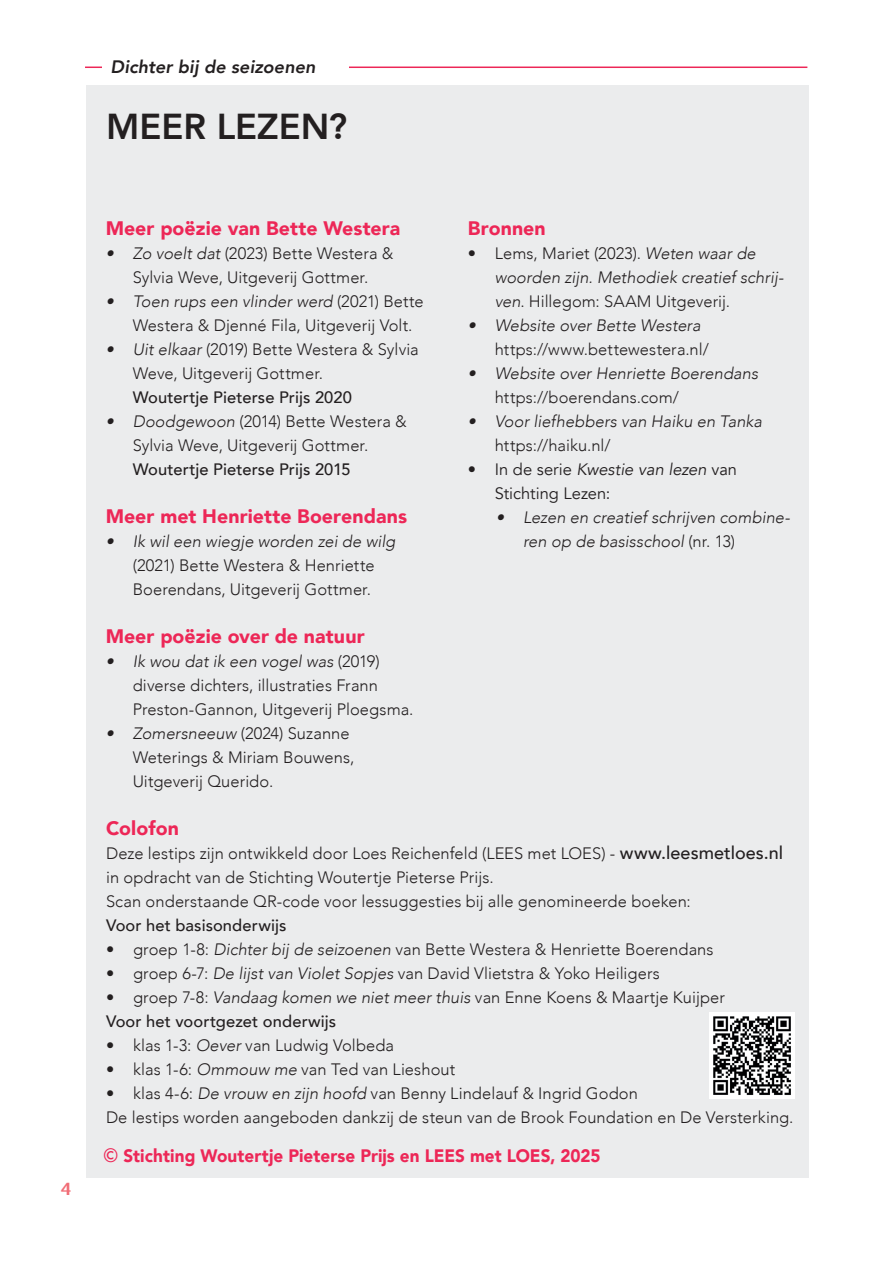
<style>
.page{position:relative;width:893px;height:1263px;background:#fff}
.page>*{position:absolute;margin:0;border:0;box-sizing:border-box;transform-origin:0 0}
.t1{font:800 36px "Avenir";letter-spacing:-.005em;color:#231f20}
.t2{font:900 19.5px "Avenir";letter-spacing:.005em;color:#ed2757}
.t3{font:900 18px "Avenir";color:#ed2757;scale:.95 1}
.t4{font:italic 800 18px "Avenir";letter-spacing:.005em;color:#231f20}
.t5{font:300 16.5px/24px "Avenir";letter-spacing:.005em;color:#231f20}
.t6{font:italic 300 16.5px/24px "Avenir";letter-spacing:.005em;color:#231f20}
.t7{font:500 16.5px "Avenir";letter-spacing:.005em;color:#231f20}
.t8{font:16.5px/24px "Avenir";color:#231f20}
.t9{font:500 condensed 16.2px "Futura";color:#f16d76;scale:1.67 1}
.s1{font-style:italic}
.s2{font-style:normal}
.s3{font-weight:500;font-size:18px}
.s4{font-weight:500}
.s5{font-family:"Futura";font-weight:500}
</style>
<div class="page">
<div style="left:86px;top:85px;width:722px;height:1093px;background:#ebeced"></div>
<hr style="left:85px;top:67px;width:722px;height:1px;background:#ed2757">
<div style="left:102px;top:55px;width:246px;height:30px;background:#fff"></div>
<img style="left:709px;top:1013px;width:85px;height:85px">
<p class="t9" style="left:61px;top:1178px;width:8px">4</p>
<p class="t4" style="left:111px;top:56px;width:206px">Dichter bij de seizoenen</p>
<h1 class="t1" style="left:106px;top:98px;width:242px">MEER LEZEN?</h1>
<p class="t2" style="left:106px;top:211px;width:296px">Meer poëzie van Bette Westera</p>
<p class="t5" style="left:106px;top:241px;width:289px;text-align:center"><span class="s1">• Zo voelt dat</span> (2023) Bette Westera &amp;<br>Sylvia Weve, Uitgeverij Gottmer.</p>
<p class="t5" style="left:133px;top:289px;width:292px;text-indent:-27px"><span class="s1">• Toen rups een vlinder werd</span> (2021) Bette<br>Westera &amp; Djenné Fila, Uitgeverij Volt.</p>
<p class="t5" style="left:133px;top:337px;width:288px;text-indent:-27px"><span class="s1">• Uit elkaar</span> (2019) Bette Westera &amp; Sylvia<br>Weve, Uitgeverij Gottmer.</p>
<p class="t7" style="left:133px;top:383px;width:221px">Woutertje Pieterse Prijs 2020</p>
<p class="t5" style="left:133px;top:409px;width:276px;text-indent:-27px"><span class="s1">• Doodgewoon</span> (2014) Bette Westera &amp;<br>Sylvia Weve, Uitgeverij Gottmer.</p>
<p class="t7" style="left:133px;top:455px;width:219px">Woutertje Pieterse Prijs 2015</p>
<p class="t2" style="left:106px;top:499px;width:303px">Meer met Henriette Boerendans</p>
<p class="t6" style="left:106px;top:529px;width:291px">• Ik wil een wiegje worden zei de wilg</p>
<p class="t5" style="left:133px;top:553px;width:243px">(2021) Bette Westera &amp; Henriette<br>Boerendans, Uitgeverij Gottmer.</p>
<p class="t2" style="left:106px;top:619px;width:260px">Meer poëzie over de natuur</p>
<p class="t5" style="left:133px;top:649px;width:282px;text-indent:-27px"><span class="s1">• Ik wou dat ik een vogel was</span> (2019) diverse dichters, illustraties Frann<br>Preston-Gannon, Uitgeverij Ploegsma.</p>
<p class="t5" style="left:133px;top:721px;width:223px;text-indent:-27px"><span class="s1">• Zomersneeuw</span> (2024) Suzanne<br>Weterings &amp; Miriam Bouwens,<br>Uitgeverij Querido.</p>
<p class="t2" style="left:468px;top:211px;width:80px">Bronnen</p>
<p class="t6" style="left:495px;top:241px;width:290px;text-indent:-27px"><span class="s2">• Lems, Mariet (2023).</span> Weten waar de woorden zijn. Methodiek creatief schrij&shy;ven<span class="s2">. Hillegom: SAAM Uitgeverij.</span></p>
<p class="t6" style="left:468px;top:313px;width:235px">• Website over Bette Westera</p>
<p class="t5" style="left:495px;top:337px;width:216px">https://www.bettewestera.nl/</p>
<p class="t6" style="left:468px;top:361px;width:292px">• Website over Henriette Boerendans</p>
<p class="t5" style="left:495px;top:385px;width:186px">https://boerendans.com/</p>
<p class="t6" style="left:468px;top:409px;width:296px">• Voor liefhebbers van Haiku en Tanka</p>
<p class="t5" style="left:495px;top:433px;width:117px">https://haiku.nl/</p>
<p class="t8" style="left:495px;top:457px;width:244px;text-indent:-27px">• In de serie <span class="s1">Kwestie van lezen</span> van<br>Stichting Lezen:</p>
<p class="t6" style="left:523px;top:505px;width:268px;text-indent:-27px">• Lezen en creatief schrijven combine&shy;ren op de basisschool <span class="s2">(nr. 13)</span></p>
<p class="t2" style="left:106px;top:811px;width:74px">Colofon</p>
<p class="t5" style="left:106px;top:841px;width:678px">Deze lestips zijn ontwikkeld door Loes Reichenfeld (LEES met LOES) - <span class="s3">www.leesmetloes.nl </span>in opdracht van de Stichting Woutertje Pieterse Prijs.<br>Scan onderstaande QR-code voor lessuggesties bij alle genomineerde boeken:</p>
<p class="t7" style="left:106px;top:911px;width:182px">Voor het basisonderwijs</p>
<p class="t5" style="left:106px;top:937px;width:609px">• groep 1-8: <span class="s1">Dichter bij de seizoenen</span> van Bette Westera &amp; Henriette Boerendans</p>
<p class="t5" style="left:106px;top:961px;width:555px">• groep 6-7: <span class="s1">De lijst van Violet Sopjes</span> van David Vlietstra &amp; Yoko Heiligers</p>
<p class="t5" style="left:106px;top:985px;width:620px">• groep 7-8: <span class="s1">Vandaag komen we niet meer thuis</span> van Enne Koens &amp; Maartje Kuijper<br><span class="s4">Voor het voortgezet onderwijs</span></p>
<p class="t5" style="left:106px;top:1033px;width:290px">• klas 1-3: <span class="s1">Oever</span> van Ludwig Volbeda</p>
<p class="t5" style="left:106px;top:1057px;width:351px">• klas 1-6: <span class="s1">Ommouw me</span> van Ted van Lieshout</p>
<p class="t5" style="left:106px;top:1081px;width:689px">• klas 4-6: <span class="s1">De vrouw en zijn hoofd</span> van Benny Lindelauf &amp; Ingrid Godon<br>De lestips worden aangeboden dankzij de steun van de Brook Foundation en De Versterking.</p>
<p class="t3" style="left:103px;top:1140px;width:525px"><span class="s5">©</span> Stichting Woutertje Pieterse Prijs en LEES met LOES, 2025</p>
</div>
